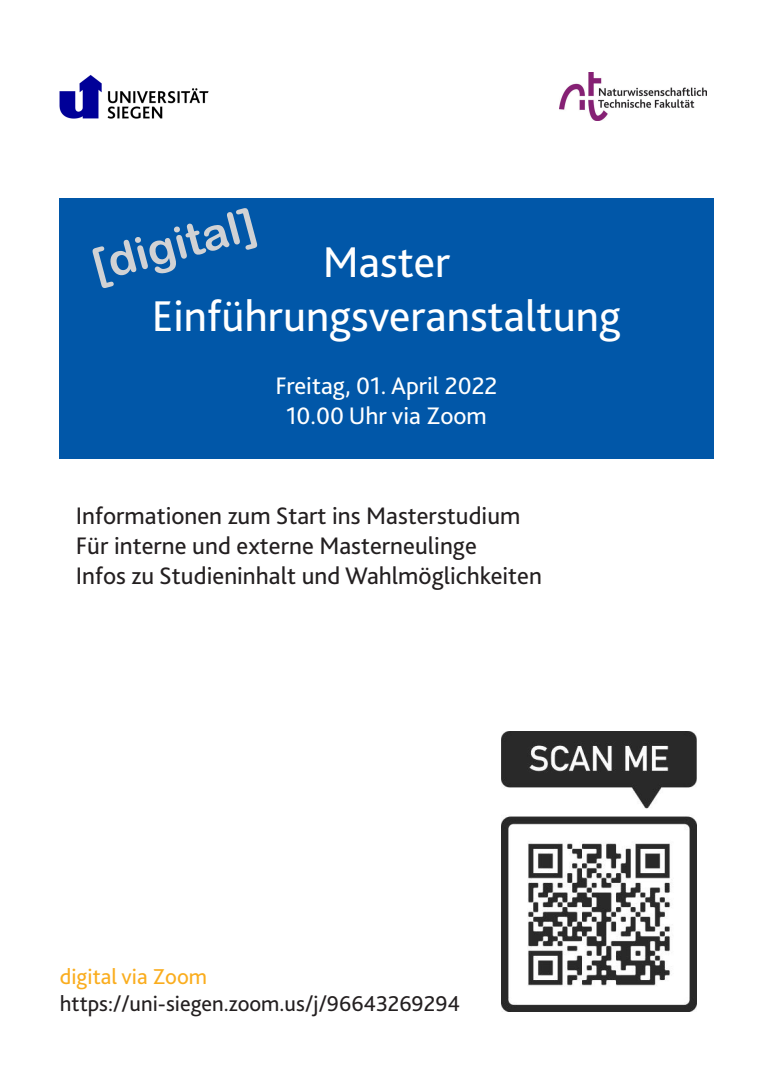
<style>
.page{position:relative;width:773px;height:1081px;background:#fff}
.page>*{position:absolute;margin:0;border:0;box-sizing:border-box;transform-origin:0 0}
.t1{font:45px "Bliss 2";color:#fff}
.t2{font:45px "Arial Rounded MT Bold";color:#d1d2d4}
.t3{font:25px "Bliss 2";color:#231f20}
.t4{font:25px "Bliss 2";color:#fff}
.t5{font:22.5px "Bliss 2";color:#231f20}
.t6{font:22.5px "Bliss 2";color:#faad1e}
</style>
<div class="page">
<div style="left:59px;top:198px;width:654px;height:261px;background:#0157a8"></div>
<img style="left:59px;top:75px;width:149px;height:43px">
<img style="left:559px;top:73px;width:147px;height:47px">
<img style="left:501px;top:732px;width:195px;height:279px">
<p class="t2" style="left:86px;top:240px;width:169px;rotate:-15deg">[digital]</p>
<p class="t1" style="left:323px;top:234px;width:129px">Master</p>
<p class="t1" style="left:152px;top:288px;width:470px">Einführungsveranstaltung</p>
<p class="t4" style="left:275px;top:370px;width:223px">Freitag, 01. April 2022</p>
<p class="t4" style="left:286px;top:400px;width:202px">10.00 Uhr via Zoom</p>
<p class="t3" style="left:76px;top:500px;width:446px">Informationen zum Start ins Masterstudium</p>
<p class="t3" style="left:76px;top:530px;width:402px">Für interne und externe Masterneulinge</p>
<p class="t3" style="left:76px;top:560px;width:467px">Infos zu Studieninhalt und Wahlmöglichkeiten</p>
<p class="t6" style="left:60px;top:962px;width:149px">digital via Zoom</p>
<p class="t5" style="left:60px;top:989px;width:401px">https://uni-siegen.zoom.us/j/96643269294</p>
</div>
